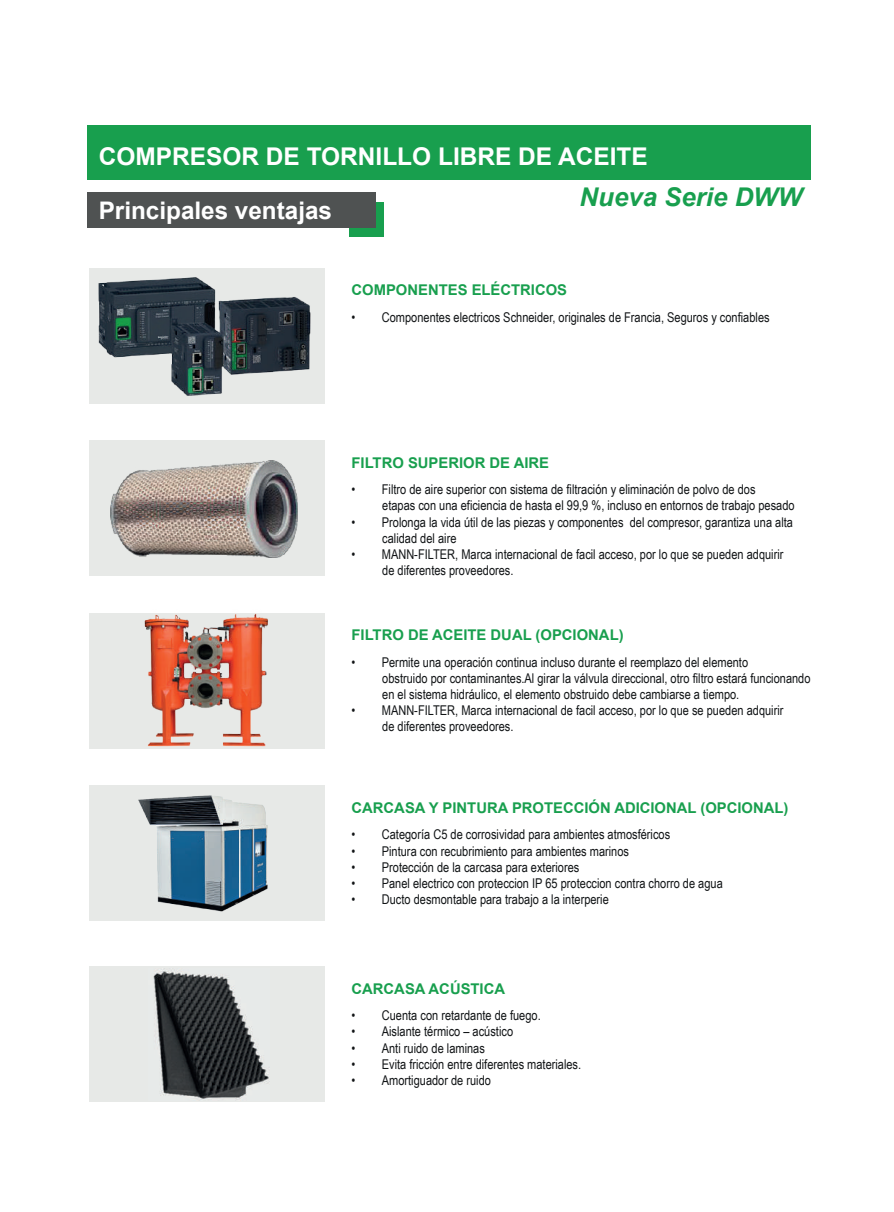
<style>
.page{position:relative;width:894px;height:1212px;background:#fff}
.page>*{position:absolute;margin:0;border:0;box-sizing:border-box;transform-origin:0 0}
.t1{font:italic 700 25.8px "Arial";color:#189f4e}
.t2{font:700 24.45px "Arial";color:#fff}
.t3{font:700 24.3px "Arial";color:#fff}
.t4{font:700 14.85px "Arial";color:#189f4e}
.t5{font:13.5px/16.2px "Arial Narrow";color:#111416}
</style>
<div class="page">
<div style="left:87px;top:125px;width:723px;height:55px;background:#189f4e"></div>
<div style="left:349px;top:202px;width:34px;height:34px;background:#189f4e"></div>
<div style="left:87px;top:193px;width:288px;height:35px;background:#4f5252"></div>
<div style="left:90px;top:268px;width:235px;height:136px;background:#e7e9e7"></div>
<img style="left:98px;top:277px;width:213px;height:119px">
<div style="left:90px;top:440px;width:235px;height:136px;background:#e7e9e7"></div>
<img style="left:110px;top:460px;width:187px;height:98px">
<div style="left:90px;top:613px;width:235px;height:136px;background:#e7e9e7"></div>
<div style="left:90px;top:785px;width:235px;height:136px;background:#e7e9e7"></div>
<div style="left:90px;top:966px;width:235px;height:136px;background:#e7e9e7"></div>
<img style="left:153px;top:971px;width:116px;height:128px">
<img style="left:144px;top:613px;width:124px;height:134px">
<img style="left:138px;top:795px;width:130px;height:117px">
<h2 class="t2" style="left:99px;top:139px;width:550px">COMPRESOR DE TORNILLO LIBRE DE ACEITE</h2>
<h3 class="t3" style="left:99px;top:193px;width:235px">Principales ventajas</h3>
<h1 class="t1" style="left:579px;top:180px;width:224px">Nueva Serie DWW</h1>
<p class="t4" style="left:351px;top:280px;width:217px">COMPONENTES ELÉCTRICOS</p>
<p class="t5" style="left:351px;top:308px;width:419px">• Componentes electricos Schneider, originales de Francia, Seguros y confiables</p>
<p class="t4" style="left:351px;top:452px;width:199px">FILTRO SUPERIOR DE AIRE</p>
<p class="t5" style="left:382px;top:481px;width:414px;text-indent:-31px">• Filtro de aire superior con sistema de filtración y eliminación de polvo de dos<br>etapas con una eficiencia de hasta el 99,9 %, incluso en entornos de trabajo pesado</p>
<p class="t5" style="left:382px;top:513px;width:412px;text-indent:-31px">• Prolonga la vida útil de las piezas y componentes del compresor, garantiza una alta calidad del aire</p>
<p class="t5" style="left:382px;top:545px;width:402px;text-indent:-31px">• MANN-FILTER, Marca internacional de facil acceso, por lo que se pueden adquirir de diferentes proveedores.</p>
<p class="t4" style="left:351px;top:625px;width:273px">FILTRO DE ACEITE DUAL (OPCIONAL)</p>
<p class="t5" style="left:382px;top:653px;width:429px;text-indent:-31px">• Permite una operación continua incluso durante el reemplazo del elemento<br>obstruido por contaminantes.Al girar la válvula direccional, otro filtro estará funcionando en el sistema hidráulico, el elemento obstruido debe cambiarse a tiempo.</p>
<p class="t5" style="left:382px;top:702px;width:402px;text-indent:-31px">• MANN-FILTER, Marca internacional de facil acceso, por lo que se pueden adquirir de diferentes proveedores.</p>
<p class="t4" style="left:351px;top:797px;width:438px">CARCASA Y PINTURA PROTECCIÓN ADICIONAL (OPCIONAL)</p>
<p class="t5" style="left:351px;top:826px;width:320px">• Categoría C5 de corrosividad para ambientes atmosféricos</p>
<p class="t5" style="left:351px;top:842px;width:279px">• Pintura con recubrimiento para ambientes marinos</p>
<p class="t5" style="left:351px;top:858px;width:229px">• Protección de la carcasa para exteriores</p>
<p class="t5" style="left:351px;top:874px;width:372px">• Panel electrico con proteccion IP 65 proteccion contra chorro de agua</p>
<p class="t5" style="left:351px;top:890px;width:259px">• Ducto desmontable para trabajo a la interperie</p>
<p class="t4" style="left:351px;top:978px;width:155px">CARCASA ACÚSTICA</p>
<p class="t5" style="left:351px;top:1007px;width:191px">• Cuenta con retardante de fuego.</p>
<p class="t5" style="left:351px;top:1023px;width:163px">• Aislante térmico – acústico</p>
<p class="t5" style="left:351px;top:1039px;width:135px">• Anti ruido de laminas</p>
<p class="t5" style="left:351px;top:1055px;width:231px">• Evita fricción entre diferentes materiales.</p>
<p class="t5" style="left:351px;top:1071px;width:141px">• Amortiguador de ruido</p>
</div>
